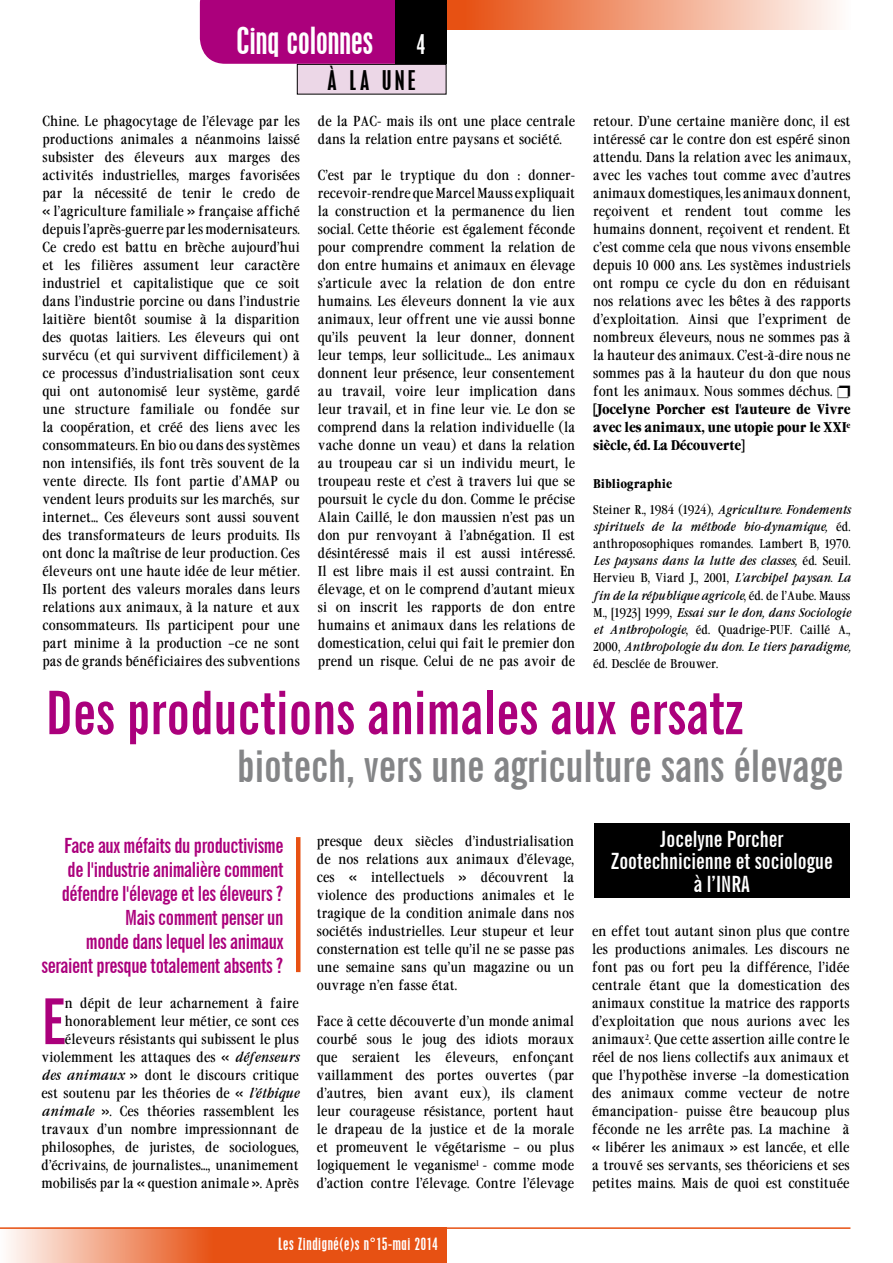
<style>
.page{position:relative;width:893px;height:1263px;background:#fff}
.page>*{position:absolute;margin:0;border:0;box-sizing:border-box;transform-origin:0 0}
.t1{font:700 extra-condensed 63.3px "News Gothic BT";color:#ab007c}
.t2{font:700 extra-condensed 60px "News Gothic BT";color:#ab007c}
.t3{font:700 extra-condensed 45px "News Gothic BT";color:#848587}
.t4{font:condensed 33px "Placard";color:#fff}
.t5{font:condensed 24px "Placard";color:#000}
.t6{font:condensed 24px "Placard";color:#fff}
.t7{font:700 extra-condensed 22.5px/22.5px "News Gothic BT";color:#fff;text-align:center}
.t8{font:700 extra-condensed 21px/24px "News Gothic BT";letter-spacing:-.02em;color:#ab007c;text-align:right}
.t9{font:condensed 15px "Placard";letter-spacing:.04em;color:#fff}
.t10{font:13.5px/18px "Garamond Cond";color:#000;text-align:justify}
.t11{font:700 13.5px/18.1px "Garamond Cond";letter-spacing:-.025em;color:#000;text-align:justify}
.t12{font:italic 12px/17.1px "Garamond Cond";color:#000}
.s1{font-weight:700;font-style:normal}
.s2{font-style:normal}
.s3{font-style:italic}
</style>
<div class="page">
<hr style="left:296px;top:837px;width:4px;height:135px;background:#e75113">
<div style="left:594px;top:824px;width:255px;height:74px;background:#000"></div>
<hr style="left:0;top:1227px;width:850px;height:2px;background:#e75113">
<svg style="left:0;top:1227px;width:446px;height:36px;background:#ec7849"></svg>
<div style="left:446px;top:0;width:404px;height:30px;background:linear-gradient(to right,#e64a09,#fefcfb)"></div>
<div style="left:297px;top:64px;width:149px;height:30px;background:#ecd7e7"></div>
<div style="left:297px;top:64px;width:149px;height:30px;border:1px solid #000"></div>
<div style="left:200px;top:0;width:195px;height:64px;background:#ab007c"></div>
<div style="left:395px;top:0;width:51px;height:64px;background:#000"></div>
<h3 class="t4" style="left:237px;top:21px;width:138px">Cinq colonnes</h3>
<h3 class="t6" style="left:417px;top:29px;width:10px">4</h3>
<h3 class="t5" style="left:328px;top:65px;width:90px">à la une</h3>
<p class="t10" style="left:43px;top:112px;width:259px">Chine. Le phagocytage de l’élevage par les productions animales a néanmoins laissé subsister des éleveurs aux marges des activités industrielles, marges favorisées par la nécessité de tenir le credo de « l’agriculture familiale » française affiché depuis l’après-guerre par les modernisateurs.<br>Ce credo est battu en brèche aujourd’hui et les filières assument leur caractère industriel et capitalistique que ce soit dans l’industrie porcine ou dans l’industrie laitière bientôt soumise à la disparition des quotas laitiers. Les éleveurs qui ont survécu (et qui survivent difficilement) à ce processus d’industrialisation sont ceux qui ont autonomisé leur système, gardé une structure familiale ou fondée sur la coopération, et créé des liens avec les consommateurs. En bio ou dans des systèmes non intensifiés, ils font très souvent de la vente directe. Ils font partie d’AMAP ou vendent leurs produits sur les marchés, sur internet… Ces éleveurs sont aussi souvent des transformateurs de leurs produits. Ils ont donc la maîtrise de leur production. Ces éleveurs ont une haute idée de leur métier.<br>Ils portent des valeurs morales dans leurs relations aux animaux, à la nature et aux consommateurs. Ils participent pour une part minime à la production –ce ne sont pas de grands bénéficiaires des subventions</p>
<p class="t10" style="left:318px;top:112px;width:259px">de la PAC- mais ils ont une place centrale dans la relation entre paysans et société.</p>
<p class="t10" style="left:318px;top:166px;width:259px">C’est par le tryptique du don : donner&shy;recevoir-rendre que Marcel Mauss expliquait la construction et la permanence du lien social. Cette théorie est également féconde pour comprendre comment la relation de don entre humains et animaux en élevage s’articule avec la relation de don entre humains. Les éleveurs donnent la vie aux animaux, leur offrent une vie aussi bonne qu’ils peuvent la leur donner, donnent leur temps, leur sollicitude… Les animaux donnent leur présence, leur consentement au travail, voire leur implication dans leur travail, et in fine leur vie. Le don se comprend dans la relation individuelle (la vache donne un veau) et dans la relation au troupeau car si un individu meurt, le troupeau reste et c’est à travers lui que se poursuit le cycle du don. Comme le précise Alain Caillé, le don maussien n’est pas un don pur renvoyant à l’abnégation. Il est désintéressé mais il est aussi intéressé.<br>Il est libre mais il est aussi contraint. En élevage, et on le comprend d’autant mieux si on inscrit les rapports de don entre humains et animaux dans les relations de domestication, celui qui fait le premier don prend un risque. Celui de ne pas avoir de</p>
<p class="t10" style="left:593px;top:112px;width:259px">retour. D’une certaine manière donc, il est intéressé car le contre don est espéré sinon attendu. Dans la relation avec les animaux, avec les vaches tout comme avec d’autres animaux domestiques, les animaux donnent, reçoivent et rendent tout comme les humains donnent, reçoivent et rendent. Et c’est comme cela que nous vivons ensemble depuis 10 000 ans. Les systèmes industriels ont rompu ce cycle du don en réduisant nos relations avec les bêtes à des rapports d’exploitation. Ainsi que l’expriment de nombreux éleveurs, nous ne sommes pas à la hauteur des animaux. C’est-à-dire nous ne sommes pas à la hauteur du don que nous font les animaux. Nous sommes déchus.</p>
<p class="t11" style="left:593px;top:400px;width:259px">[Jocelyne Porcher est l'auteure de Vivre avec les animaux, une utopie pour le XXI<sup>e </sup>siècle, éd. La Découverte]</p>
<p class="t12" style="left:593px;top:471px;width:259px;line-height:25.7px"><span class="s1">Bibliographie<br></span><span class="s2">Steiner R., 1984 (1924),</span> Agriculture. Fondements</p>
<p class="t12" style="left:593px;top:518px;width:259px;text-align:justify">spirituels de la méthode bio-dynamique, <span class="s2">éd. anthroposophiques romandes. Lambert B, 1970.<br></span>Les paysans dans la lutte des classes, <span class="s2">éd. Seuil.<br>Hervieu B, Viard J., 2001,</span> L’archipel paysan. La fin de la république agricole<span class="s2">, éd. de l’Aube. Mauss M., [1923] 1999,</span> Essai sur le don, dans Sociologie et Anthropologie<span class="s2">, éd. Quadrige-PUF. Caillé A., 2000,</span> Anthropologie du don. Le tiers paradigme, <span class="s2">éd. Desclée de Brouwer.</span></p>
<h2 class="t2" style="left:46px;top:676px;width:699px">Des productions animales aux ersatz</h2>
<h3 class="t3" style="left:237px;top:739px;width:608px">biotech, vers une agriculture sans élevage</h3>
<h3 class="t8" style="left:42px;top:833px;width:243px">Face aux méfaits du productivisme<br>de l'industrie animalière comment défendre l'élevage et les éleveurs ?<br>Mais comment penser un<br>monde dans lequel les animaux seraient presque totalement absents ?</h3>
<p class="t10" style="left:42px;top:994px;width:259px;text-align:right">n dépit de leur acharnement à faire honorablement leur métier, ce sont ces éleveurs résistants qui subissent le plus violemment les attaques des « <span class="s3">défenseurs des animaux</span> » dont le discours critique est soutenu par les théories de « <span class="s3">l’éthique animale</span> ». Ces théories rassemblent les travaux d’un nombre impressionnant de philosophes, de juristes, de sociologues, d’écrivains, de journalistes…, unanimement mobilisés par la « question animale ». Après</p>
<h1 class="t1" style="left:42px;top:983px;width:21px">E</h1>
<p class="t10" style="left:317px;top:832px;width:259px">presque deux siècles d’industrialisation de nos relations aux animaux d’élevage, ces « intellectuels » découvrent la violence des productions animales et le tragique de la condition animale dans nos sociétés industrielles. Leur stupeur et leur consternation est telle qu’il ne se passe pas une semaine sans qu’un magazine ou un ouvrage n’en fasse état.</p>
<p class="t10" style="left:317px;top:1012px;width:259px">Face à cette découverte d’un monde animal courbé sous le joug des idiots moraux que seraient les éleveurs, enfonçant vaillamment des portes ouvertes (par d’autres, bien avant eux), ils clament leur courageuse résistance, portent haut le drapeau de la justice et de la morale et promeuvent le végétarisme – ou plus logiquement le veganisme<sup>1</sup> - comme mode d’action contre l’élevage. Contre l’élevage</p>
<p class="t9" style="left:278px;top:1234px;width:161px">Les Zindigné(e)s n°15-mai 2014</p>
<h3 class="t7" style="left:611px;top:827px;width:223px">Jocelyne Porcher<br>Zootechnicienne et sociologue à l’INRA</h3>
<p class="t10" style="left:592px;top:922px;width:259px">en effet tout autant sinon plus que contre les productions animales. Les discours ne font pas ou fort peu la différence, l’idée centrale étant que la domestication des animaux constitue la matrice des rapports d’exploitation que nous aurions avec les animaux<sup>2</sup>. Que cette assertion aille contre le réel de nos liens collectifs aux animaux et que l’hypothèse inverse –la domestication des animaux comme vecteur de notre émancipation- puisse être beaucoup plus féconde ne les arrête pas. La machine à « libérer les animaux » est lancée, et elle a trouvé ses servants, ses théoriciens et ses petites mains. Mais de quoi est constituée</p>
</div>
